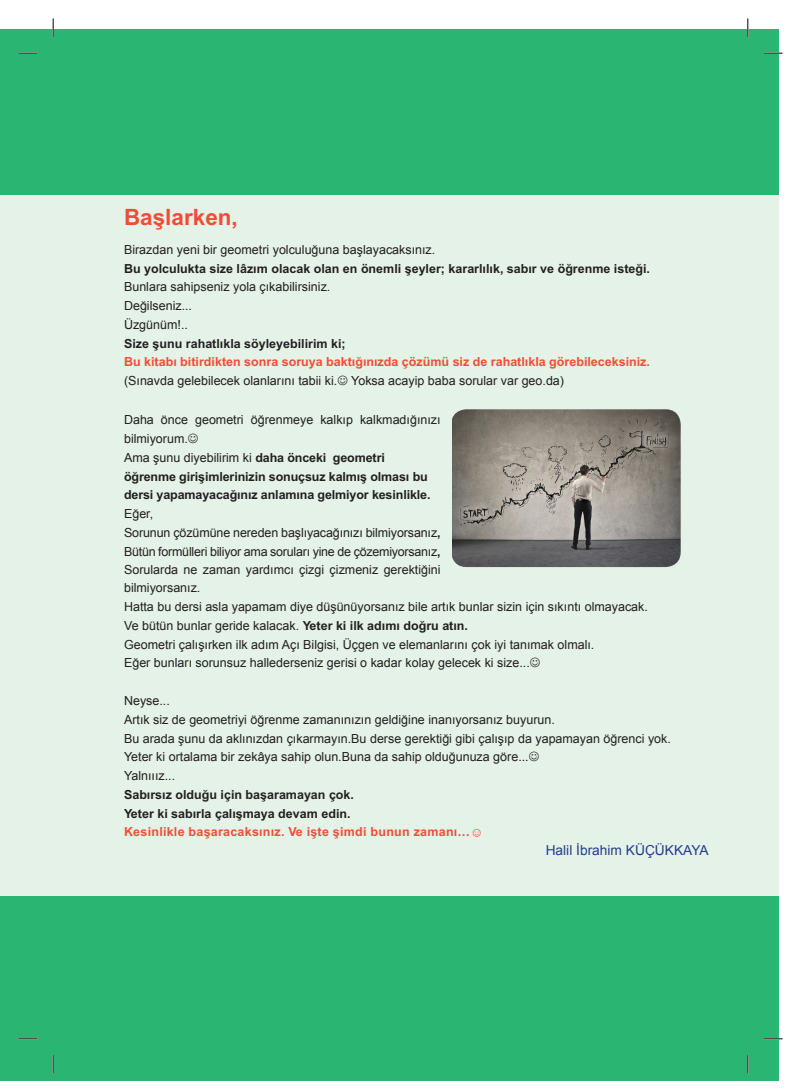
<style>
.page{position:relative;width:801px;height:1092px;background:#fff}
.page>*{position:absolute;margin:0;border:0;box-sizing:border-box;transform-origin:0 0}
.t1{font:700 22.5px "Arial";color:#ef4d35}
.t2{font:13.75px "Arial";color:#253f8e}
.t3{font:12.5px/18.6px "Arial";color:#231f20}
.t4{font:700 12.5px/18.8px "Arial";color:#231f20}
.t5{font:700 12.5px "Arial";color:#ef4d35}
.t6{font:700 12.5px "Arial";letter-spacing:.02em;color:#ef4d35}
.s1{font-weight:400}
.s2{font-weight:700}
</style>
<div class="page">
<div style="left:53px;top:391px;width:726px;height:262px;background:#e4f2e7"></div>
<div style="left:0;top:188px;width:53px;height:721px;background:#e4f2e7"></div>
<div style="left:53px;top:191px;width:726px;height:207px;background:#e4f2e7"></div>
<div style="left:0;top:29px;width:53px;height:166px;background:#2bb572"></div>
<div style="left:0;top:896px;width:53px;height:185px;background:#2bb572"></div>
<div style="left:53px;top:29px;width:726px;height:166px;background:#2bb572"></div>
<img style="left:452px;top:409px;width:229px;height:158px">
<div style="left:53px;top:583px;width:726px;height:331px;background:#e4f2e7"></div>
<div style="left:53px;top:896px;width:726px;height:185px;background:#2bb572"></div>
<svg style="left:18px;top:52px;width:19px;height:2px"></svg>
<svg style="left:764px;top:52px;width:18px;height:2px"></svg>
<svg style="left:18px;top:1038px;width:19px;height:1px"></svg>
<svg style="left:764px;top:1038px;width:18px;height:1px"></svg>
<svg style="left:52px;top:18px;width:2px;height:19px"></svg>
<svg style="left:52px;top:1054px;width:2px;height:19px"></svg>
<svg style="left:747px;top:18px;width:1px;height:19px"></svg>
<svg style="left:747px;top:1054px;width:1px;height:19px"></svg>
<h1 class="t1" style="left:124px;top:201px;width:115px">Başlarken,</h1>
<p class="t3" style="left:124px;top:240px;width:313px">Birazdan yeni bir geometri yolculuğuna başlayacaksınız.</p>
<p class="t4" style="left:124px;top:259px;width:527px">Bu yolculukta size lâzım olacak olan en önemli şeyler; kararlılık, sabır ve öğrenme isteği.</p>
<p class="t3" style="left:124px;top:278px;width:208px">Bunlara sahipseniz yola çıkabilirsiniz.<br>Değilseniz...<br>Üzgünüm!..</p>
<p class="t4" style="left:124px;top:334px;width:223px">Size şunu rahatlıkla söyleyebilirim ki;</p>
<p class="t5" style="left:124px;top:353px;width:527px">Bu kitabı bitirdikten sonra soruya baktığınızda çözümü siz de rahatlıkla görebileceksiniz.</p>
<p class="t3" style="left:124px;top:371px;width:441px">(Sınavda gelebilecek olanlarını tabii ki. Yoksa acayip baba sorular var geo.da)</p>
<p class="t4" style="left:124px;top:410px;width:318px"><span class="s1">Daha önce geometri öğrenmeye kalkıp kalkmadığınızı bilmiyorum.<br>Ama şunu diyebilirim ki</span> daha önceki geometri<br>öğrenme girişimlerinizin sonuçsuz kalmış olması bu dersi yapamayacağınız anlamına gelmiyor kesinlikle.</p>
<p class="t3" style="left:124px;top:504px;width:525px">Eğer,<br>Sorunun çözümüne nereden başlıyacağınızı bilmiyorsanız<span class="s2">,<br></span>Bütün formülleri biliyor ama soruları yine de çözemiyorsanız<span class="s2">,<br></span>Sorularda ne zaman yardımcı çizgi çizmeniz gerektiğini<br>bilmiyorsanız.<br>Hatta bu dersi asla yapamam diye düşünüyorsanız bile artık bunlar sizin için sıkıntı olmayacak.<br>Ve bütün bunlar geride kalacak. <span class="s2">Yeter ki ilk adımı doğru atın.<br></span>Geometri çalışırken ilk adım Açı Bilgisi, Üçgen ve elemanlarını çok iyi tanımak olmalı.<br>Eğer bunları sorunsuz hallederseniz gerisi o kadar kolay gelecek ki size...</p>
<p class="t3" style="left:124px;top:691px;width:548px">Neyse...<br>Artık siz de geometriyi öğrenme zamanınızın geldiğine inanıyorsanız buyurun.<br>Bu arada şunu da aklınızdan çıkarmayın.Bu derse gerektiği gibi çalışıp da yapamayan öğrenci yok.<br>Yeter ki ortalama bir zekâya sahip olun.Buna da sahip olduğunuza göre...<br>Yalnııız...</p>
<p class="t4" style="left:124px;top:785px;width:231px">Sabırsız olduğu için başaramayan çok.<br>Yeter ki sabırla çalışmaya devam edin.</p>
<p class="t6" style="left:124px;top:823px;width:361px">Kesinlikle başaracaksınız. Ve işte şimdi bunun zamanı…☺</p>
<p class="t2" style="left:546px;top:841px;width:165px">Halil İbrahim KÜÇÜKKAYA</p>
</div>
